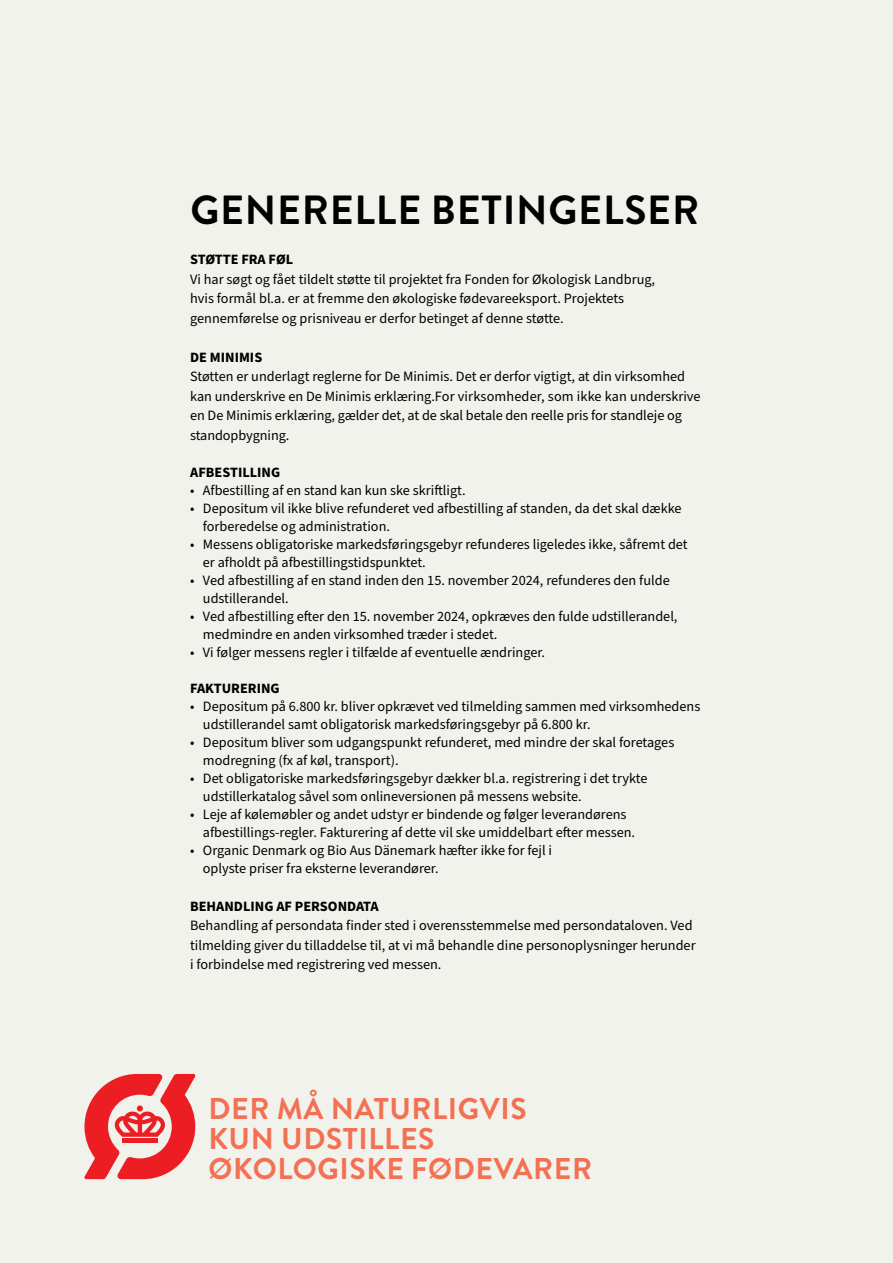
<style>
.page{position:relative;width:893px;height:1263px;background:#f1f2eb}
.page>*{position:absolute;margin:0;border:0;box-sizing:border-box;transform-origin:0 0}
.t1{font:700 40.65px "Brandon Grotesque";letter-spacing:.02em;color:#000}
.t2{font:700 30px/30px "Brandon Grotesque";letter-spacing:.02em;color:#f37053}
.t3{font:14.25px/18px "Source Sans Pro";color:#000}
.t4{font:700 14.25px "Source Sans Pro";color:#000}
</style>
<div class="page">
<svg style="left:84px;top:1074px;width:112px;height:105px"></svg>
<h1 class="t1" style="left:190px;top:182px;width:510px">GENERELLE BETINGELSER</h1>
<p class="t4" style="left:190px;top:250px;width:105px">STØTTE FRA FØL</p>
<p class="t3" style="left:190px;top:270px;width:467px;line-height:19.5px">Vi har søgt og fået tildelt støtte til projektet fra Fonden for Økologisk Landbrug, hvis formål bl.a. er at fremme den økologiske fødevareeksport. Projektets gennemførelse og prisniveau er derfor betinget af denne støtte.</p>
<p class="t4" style="left:190px;top:347px;width:74px">DE MINIMIS</p>
<p class="t3" style="left:190px;top:367px;width:512px;line-height:19.5px">Støtten er underlagt reglerne for De Minimis. Det er derfor vigtigt, at din virksomhed kan underskrive en De Minimis erklæring.For virksomheder, som ikke kan underskrive en De Minimis erklæring, gælder det, at de skal betale den reelle pris for standleje og standopbygning.</p>
<p class="t4" style="left:190px;top:463px;width:92px">AFBESTILLING</p>
<p class="t3" style="left:190px;top:482px;width:277px">• Afbestilling af en stand kan kun ske skriftligt.</p>
<p class="t3" style="left:203px;top:500px;width:480px;text-indent:-13px">• Depositum vil ikke blive refunderet ved afbestilling af standen, da det skal dække forberedelse og administration.</p>
<p class="t3" style="left:203px;top:536px;width:486px;text-indent:-13px">• Messens obligatoriske markedsføringsgebyr refunderes ligeledes ikke, såfremt det er afholdt på afbestillingstidspunktet.</p>
<p class="t3" style="left:203px;top:572px;width:468px;text-indent:-13px">• Ved afbestilling af en stand inden den 15. november 2024, refunderes den fulde udstillerandel.</p>
<p class="t3" style="left:203px;top:608px;width:476px;text-indent:-13px">• Ved afbestilling efter den 15. november 2024, opkræves den fulde udstillerandel, medmindre en anden virksomhed træder i stedet.</p>
<p class="t3" style="left:190px;top:644px;width:356px">• Vi følger messens regler i tilfælde af eventuelle ændringer.</p>
<p class="t4" style="left:190px;top:679px;width:91px">FAKTURERING</p>
<p class="t3" style="left:203px;top:698px;width:499px;text-indent:-13px">• Depositum på 6.800 kr. bliver opkrævet ved tilmelding sammen med virksomhedens udstillerandel samt obligatorisk markedsføringsgebyr på 6.800 kr.</p>
<p class="t3" style="left:203px;top:734px;width:473px;text-indent:-13px">• Depositum bliver som udgangspunkt refunderet, med mindre der skal foretages modregning (fx af køl, transport).</p>
<p class="t3" style="left:203px;top:770px;width:446px;text-indent:-13px">• Det obligatoriske markedsføringsgebyr dækker bl.a. registrering i det trykte udstillerkatalog såvel som onlineversionen på messens website.</p>
<p class="t3" style="left:203px;top:806px;width:434px;text-indent:-13px">• Leje af kølemøbler og andet udstyr er bindende og følger leverandørens afbestillings-regler. Fakturering af dette vil ske umiddelbart efter messen.</p>
<p class="t3" style="left:203px;top:842px;width:351px;text-indent:-13px">• Organic Denmark og Bio Aus Dänemark hæfter ikke for fejl i oplyste priser fra eksterne leverandører.</p>
<p class="t4" style="left:190px;top:896px;width:190px">BEHANDLING AF PERSONDATA</p>
<p class="t3" style="left:190px;top:916px;width:507px;line-height:19.5px">Behandling af persondata finder sted i overensstemmelse med persondataloven. Ved tilmelding giver du tilladdelse til, at vi må behandle dine personoplysninger herunder i forbindelse med registrering ved messen.</p>
<h2 class="t2" style="left:209px;top:1094px;width:385px">DER MÅ NATURLIGVIS<br>KUN UDSTILLES<br>ØKOLOGISKE FØDEVARER</h2>
</div>
